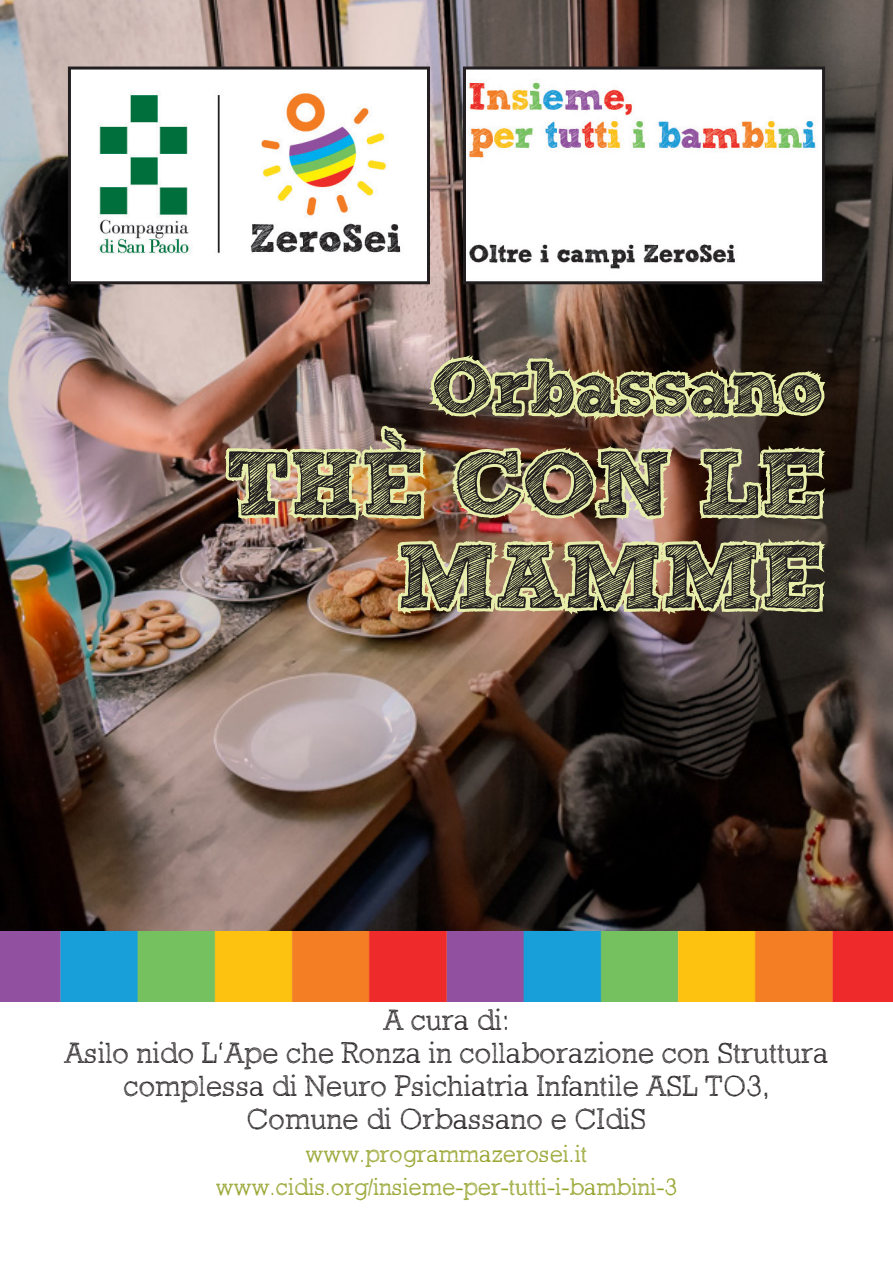
<style>
.page{position:relative;width:893px;height:1263px;background:#fff}
.page>*{position:absolute;margin:0;border:0;box-sizing:border-box;transform-origin:0 0}
.t1{font:700 90px/93px "Sketch Block";letter-spacing:-.02em;color:#231f20;text-align:right}
.t2{font:700 75px "Sketch Block";letter-spacing:-.02em;color:#231f20}
.t3{font:300 30px/33px "Sketch Block";color:#231f20;text-align:center}
.t4{font:300 24px/33px "Sketch Block";color:#8d9b1a;text-align:center}
</style>
<div class="page">
<img style="left:0;top:0;width:893px;height:931px">
<img style="left:467px;top:71px;width:354px;height:184px">
<div style="left:463px;top:67px;width:362px;height:217px;border:3px solid #231f20"></div>
<img style="left:72px;top:71px;width:354px;height:209px">
<div style="left:68px;top:67px;width:362px;height:217px;border:3px solid #231f20"></div>
<img style="left:0;top:931px;width:893px;height:70px">
<svg style="left:204px;top:420px;width:21px;height:70px"></svg>
<img style="left:225px;top:386px;width:151px;height:104px">
<svg style="left:376px;top:240px;width:319px;height:250px"></svg>
<img style="left:201px;top:490px;width:167px;height:196px">
<img style="left:408px;top:255px;width:473px;height:242px">
<img style="left:368px;top:490px;width:97px;height:196px">
<svg style="left:465px;top:490px;width:359px;height:196px;background:#a08f6c"></svg>
<svg style="left:624px;top:497px;width:269px;height:243px;background:#68604e"></svg>
<h2 class="t2" style="left:432px;top:341px;width:394px">Orbassano</h2>
<h1 class="t1" style="left:225px;top:438px;width:600px">THÈ CON LE<br>MAMME</h1>
<p class="t3" style="left:65px;top:1003px;width:765px">A cura di:<br>Asilo nido L’Ape che Ronza in collaborazione con Struttura complessa di Neuro Psichiatria Infantile ASL TO3, Comune di Orbassano e CIdiS</p>
<p class="t4" style="left:216px;top:1137px;width:463px">www.programmazerosei.it www.cidis.org/insieme-per-tutti-i-bambini-3</p>
</div>
